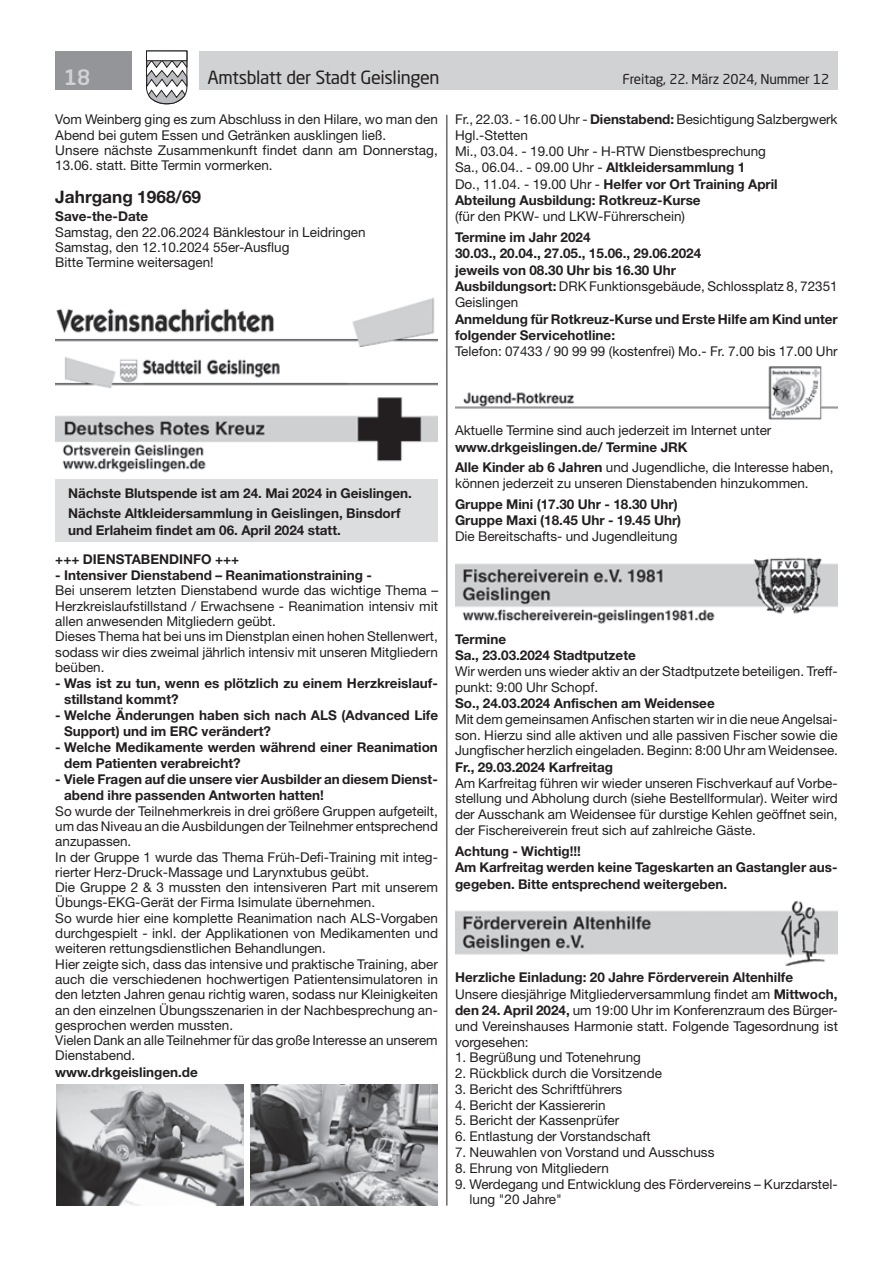
<style>
.page{position:relative;width:893px;height:1263px;background:#fff}
.page>*{position:absolute;margin:0;border:0;box-sizing:border-box;transform-origin:0 0}
.t1{font:500 21px "Neo Sans Std";color:#d1d2d4}
.t2{font:18px "Neo Sans Std";letter-spacing:-.02em;color:#231f20}
.t3{font:700 17.25px "Helvetica Neue LT Std";color:#231f20}
.t4{font:13.5px/15.3px "Helvetica Neue LT Std";color:#231f20}
.t5{font:700 13.5px/16.5px "Helvetica Neue LT Std";color:#231f20}
.t6{font:13.5px "Neo Sans Std";letter-spacing:-.015em;color:#231f20}
.s1{font-weight:700}
.s2{font-weight:400}
</style>
<div class="page">
<div style="left:199px;top:51px;width:639px;height:38px;background:#d1d2d4"></div>
<div style="left:55px;top:51px;width:77px;height:38px;background:#939598"></div>
<svg style="left:146px;top:50px;width:42px;height:55px"></svg>
<div style="left:146px;top:51px;width:41px;height:10px;background:#fff;border:1px solid #231f20"></div>
<div style="left:55px;top:479px;width:383px;height:63px;background:#dcdddf"></div>
<hr style="left:446px;top:115px;width:1px;height:1090px;background:#231f20">
<img style="left:55px;top:297px;width:383px;height:50px">
<img style="left:55px;top:356px;width:383px;height:33px">
<img style="left:55px;top:397px;width:383px;height:76px">
<img style="left:56px;top:1084px;width:187px;height:121px">
<img style="left:250px;top:1085px;width:187px;height:120px">
<img style="left:455px;top:366px;width:383px;height:53px">
<img style="left:455px;top:557px;width:383px;height:67px">
<img style="left:455px;top:900px;width:383px;height:66px">
<h1 class="t1" style="left:64px;top:64px;width:28px">18</h1>
<h2 class="t2" style="left:207px;top:66px;width:234px">Amtsblatt der Stadt Geislingen</h2>
<p class="t6" style="left:622px;top:71px;width:208px">Freitag, 22. März 2024, Nummer 12</p>
<p class="t4" style="left:55px;top:112px;width:384px">Vom Weinberg ging es zum Abschluss in den Hilare, wo man den Abend bei gutem Essen und Getränken ausklingen ließ.<br>Unsere nächste Zusammenkunft findet dann am Donnerstag, 13.06. statt. Bitte Termin vormerken.</p>
<p class="t3" style="left:55px;top:186px;width:147px">Jahrgang 1968/69</p>
<p class="t5" style="left:55px;top:208px;width:95px">Save-the-Date</p>
<p class="t4" style="left:55px;top:224px;width:312px">Samstag, den 22.06.2024 Bänklestour in Leidringen<br>Samstag, den 12.10.2024 55er-Ausflug<br>Bitte Termine weitersagen!</p>
<p class="t4" style="left:455px;top:111px;width:384px;line-height:16.2px">Fr., 22.03. - 16.00 Uhr - <span class="s1">Dienstabend:</span> Besichtigung Salzbergwerk Hgl.-Stetten<br>Mi., 03.04. - 19.00 Uhr - H-RTW Dienstbesprechung<br>Sa., 06.04.. - 09.00 Uhr - <span class="s1">Altkleidersammlung 1<br></span>Do., 11.04. - 19.00 Uhr - <span class="s1">Helfer vor Ort Training April Abteilung Ausbildung: Rotkreuz-Kurse</span></p>
<p class="t4" style="left:455px;top:209px;width:232px">(für den PKW- und LKW-Führerschein)</p>
<p class="t5" style="left:455px;top:229px;width:384px">Termine im Jahr 2024<br>30.03., 20.04., 27.05., 15.06., 29.06.2024<br>jeweils von 08.30 Uhr bis 16.30 Uhr<br>Ausbildungsort: <span class="s2">DRK Funktionsgebäude, Schlossplatz 8, 72351<br>Geislingen</span></p>
<p class="t5" style="left:455px;top:310px;width:384px">Anmeldung für Rotkreuz-Kurse und Erste Hilfe am Kind unter folgender Servicehotline:</p>
<p class="t4" style="left:455px;top:343px;width:384px">Telefon: 07433 / 90 99 99 (kostenfrei) Mo.- Fr. 7.00 bis 17.00 Uhr</p>
<p class="t5" style="left:68px;top:482px;width:345px;line-height:20.7px">Nächste Blutspende ist am 24. Mai 2024 in Geislingen.<br>Nächste Altkleidersammlung in Geislingen, Binsdorf</p>
<p class="t5" style="left:55px;top:515px;width:287px;line-height:29.2px;text-indent:13px">und Erlaheim findet am 06. April 2024 statt. +++ DIENSTABENDINFO +++</p>
<p class="t5" style="left:55px;top:567px;width:318px">- Intensiver Dienstabend – Reanimationstraining -</p>
<p class="t4" style="left:55px;top:583px;width:384px">Bei unserem letzten Dienstabend wurde das wichtige Thema – Herzkreislaufstillstand / Erwachsene - Reanimation intensiv mit allen anwesenden Mitgliedern geübt.<br>Dieses Thema hat bei uns im Dienstplan einen hohen Stellenwert, sodass wir dies zweimal jährlich intensiv mit unseren Mitgliedern beüben.</p>
<p class="t5" style="left:64px;top:675px;width:375px;line-height:16px;text-indent:-9px">- Was ist zu tun, wenn es plötzlich zu einem Herzkreislauf&shy;stillstand kommt?</p>
<p class="t5" style="left:64px;top:707px;width:376px;line-height:16px;text-indent:-9px">- Welche Änderungen haben sich nach ALS (Advanced Life<br>Support) und im ERC verändert?</p>
<p class="t5" style="left:64px;top:739px;width:375px;line-height:16px;text-indent:-9px">- Welche Medikamente werden während einer Reanimation dem Patienten verabreicht?</p>
<p class="t5" style="left:64px;top:771px;width:375px;line-height:16px;text-indent:-9px">- Viele Fragen auf die unsere vier Ausbilder an diesem Dienst&shy;abend ihre passenden Antworten hatten!</p>
<p class="t4" style="left:55px;top:803px;width:384px">So wurde der Teilnehmerkreis in drei größere Gruppen aufgeteilt, um das Niveau an die Ausbildungen der Teilnehmer entsprechend anzupassen.<br>In der Gruppe 1 wurde das Thema Früh-Defi-Training mit integ&shy;rierter Herz-Druck-Massage und Larynxtubus geübt.<br>Die Gruppe 2 &amp; 3 mussten den intensiveren Part mit unserem Übungs-EKG-Gerät der Firma Isimulate übernehmen.<br>So wurde hier eine komplette Reanimation nach ALS-Vorgaben durchgespielt - inkl. der Applikationen von Medikamenten und weiteren rettungsdienstlichen Behandlungen.<br>Hier zeigte sich, dass das intensive und praktische Training, aber auch die verschiedenen hochwertigen Patientensimulatoren in den letzten Jahren genau richtig waren, sodass nur Kleinigkeiten an den einzelnen Übungsszenarien in der Nachbesprechung an&shy;gesprochen werden mussten.<br>Vielen Dank an alle Teilnehmer für das große Interesse an unserem Dienstabend.</p>
<p class="t5" style="left:55px;top:1063px;width:144px">www.drkgeislingen.de</p>
<p class="t4" style="left:455px;top:422px;width:318px">Aktuelle Termine sind auch jederzeit im Internet unter</p>
<p class="t5" style="left:455px;top:436px;width:380px;line-height:20.7px">www.drkgeislingen.de/ Termine JRK<br>Alle Kinder ab 6 Jahren <span class="s2">und Jugendliche, die Interesse haben,</span></p>
<p class="t4" style="left:455px;top:475px;width:355px">können jederzeit zu unseren Dienstabenden hinzukommen.</p>
<p class="t5" style="left:455px;top:495px;width:228px">Gruppe Mini (17.30 Uhr - 18.30 Uhr)<br>Gruppe Maxi (18.45 Uhr - 19.45 Uhr)</p>
<p class="t4" style="left:455px;top:528px;width:224px">Die Bereitschafts- und Jugendleitung</p>
<p class="t5" style="left:455px;top:630px;width:182px">Termine<br>Sa., 23.03.2024 Stadtputzete</p>
<p class="t4" style="left:455px;top:663px;width:384px;line-height:15.8px">Wir werden uns wieder aktiv an der Stadtputzete beteiligen. Treff&shy;punkt: 9:00 Uhr Schopf.</p>
<p class="t5" style="left:455px;top:695px;width:261px">So., 24.03.2024 Anfischen am Weidensee</p>
<p class="t4" style="left:455px;top:711px;width:384px;line-height:15.8px;text-align:justify">Mit dem gemeinsamen Anfischen starten wir in die neue Angelsai&shy;son. Hierzu sind alle aktiven und alle passiven Fischer sowie die Jungfischer herzlich eingeladen. Beginn: 8:00 Uhr am Weidensee.</p>
<p class="t5" style="left:455px;top:759px;width:160px">Fr., 29.03.2024 Karfreitag</p>
<p class="t4" style="left:455px;top:775px;width:384px;line-height:15.8px;text-align:justify">Am Karfreitag führen wir wieder unseren Fischverkauf auf Vorbe&shy;stellung und Abholung durch (siehe Bestellformular). Weiter wird der Ausschank am Weidensee für durstige Kehlen geöffnet sein, der Fischereiverein freut sich auf zahlreiche Gäste.</p>
<p class="t5" style="left:455px;top:842px;width:384px">Achtung - Wichtig!!!<br>Am Karfreitag werden keine Tageskarten an Gastangler aus&shy;gegeben. Bitte entsprechend weitergeben.</p>
<p class="t4" style="left:455px;top:969px;width:384px;line-height:16.2px"><span class="s1">Herzliche Einladung: 20 Jahre Förderverein Altenhilfe </span>Unsere diesjährige Mitgliederversammlung findet am <span class="s1">Mittwoch, den 24. April 2024,</span> um 19:00 Uhr im Konferenzraum des Bürger&shy;und Vereinshauses Harmonie statt. Folgende Tagesordnung ist vorgesehen:</p>
<p class="t4" style="left:455px;top:1050px;width:187px">1. Begrüßung und Totenehrung</p>
<p class="t4" style="left:455px;top:1065px;width:209px">2. Rückblick durch die Vorsitzende</p>
<p class="t4" style="left:455px;top:1081px;width:169px">3. Bericht des Schriftführers</p>
<p class="t4" style="left:455px;top:1097px;width:152px">4. Bericht der Kassiererin</p>
<p class="t4" style="left:455px;top:1113px;width:166px">5. Bericht der Kassenprüfer</p>
<p class="t4" style="left:455px;top:1128px;width:197px">6. Entlastung der Vorstandschaft</p>
<p class="t4" style="left:455px;top:1144px;width:261px">7. Neuwahlen von Vorstand und Ausschuss</p>
<p class="t4" style="left:455px;top:1160px;width:155px">8. Ehrung von Mitgliedern</p>
<p class="t4" style="left:470px;top:1175px;width:370px;line-height:15.8px;text-indent:-15px">9. Werdegang und Entwicklung des Fördervereins – Kurzdarstel&shy;lung "20 Jahre"</p>
</div>
